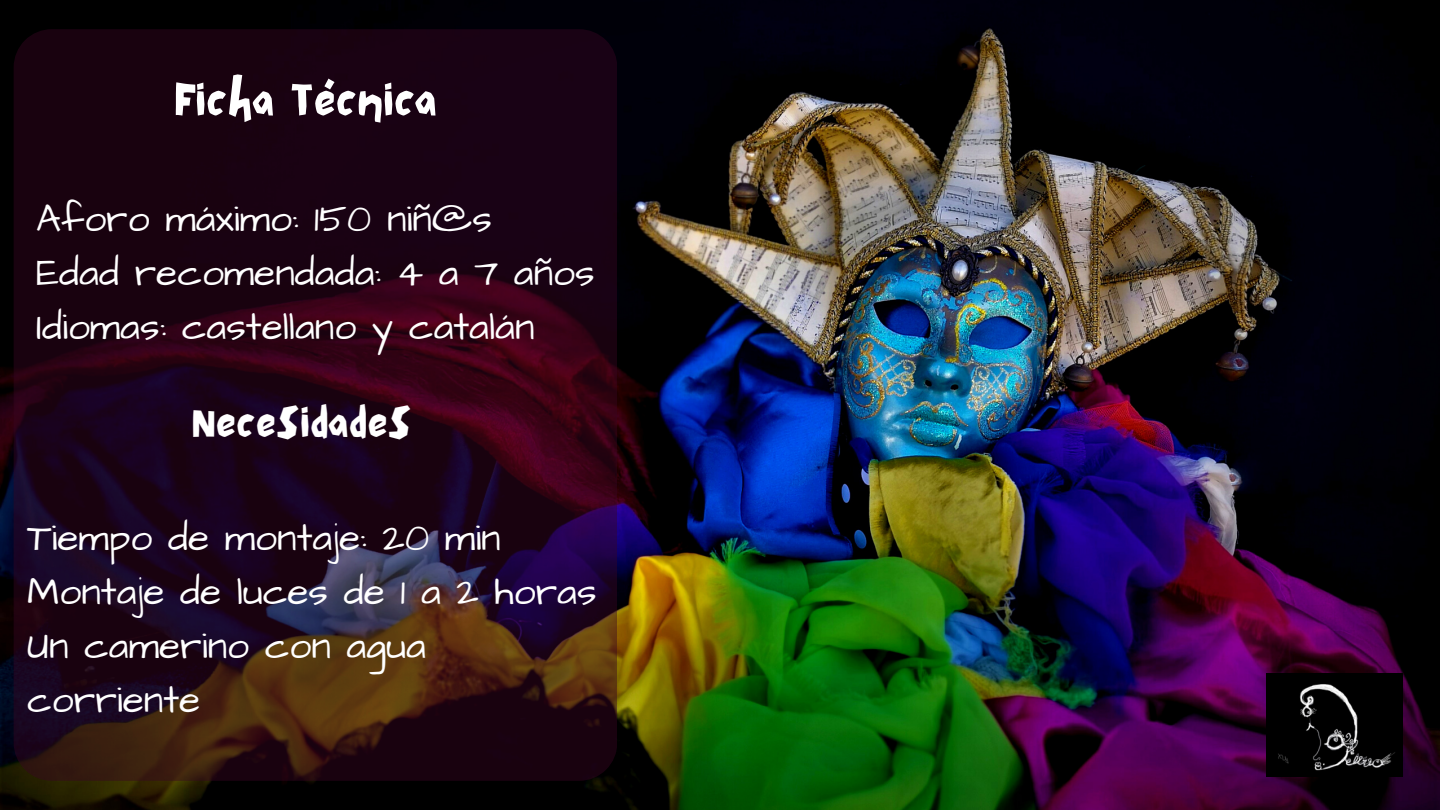
<style>
.page{position:relative;width:1440px;height:810px;background:#fff}
.page>*{position:absolute;margin:0;border:0;box-sizing:border-box;transform-origin:0 0}
.t1{font:52px "NF PAGKAKI Regular";color:#fff}
.t2{font:48px "NF PAGKAKI Regular";color:#fff}
.t3{font:39px/54px "Architects Daughter";color:#fff}
</style>
<div class="page">
<img style="left:0;top:0;width:1440px;height:810px">
<svg style="left:14px;top:29px;width:603px;height:752px;background:#240817"></svg>
<img style="left:1267px;top:674px;width:135px;height:102px">
<h1 class="t1" style="left:174px;top:67px;width:264px">Ficha Técnica</h1>
<p class="t3" style="left:36px;top:193px;width:560px">Aforo máximo: 150 niñ@s<br>Edad recomendada: 4 a 7 años<br>Idiomas: castellano y catalán</p>
<p class="t2" style="left:192px;top:392px;width:221px">Necesidades</p>
<p class="t3" style="left:27px;top:511px;width:571px">Tiempo de montaje: 20 min<br>Montaje de luces de 1 a 2 horas<br>Un camerino con agua corriente</p>
</div>
